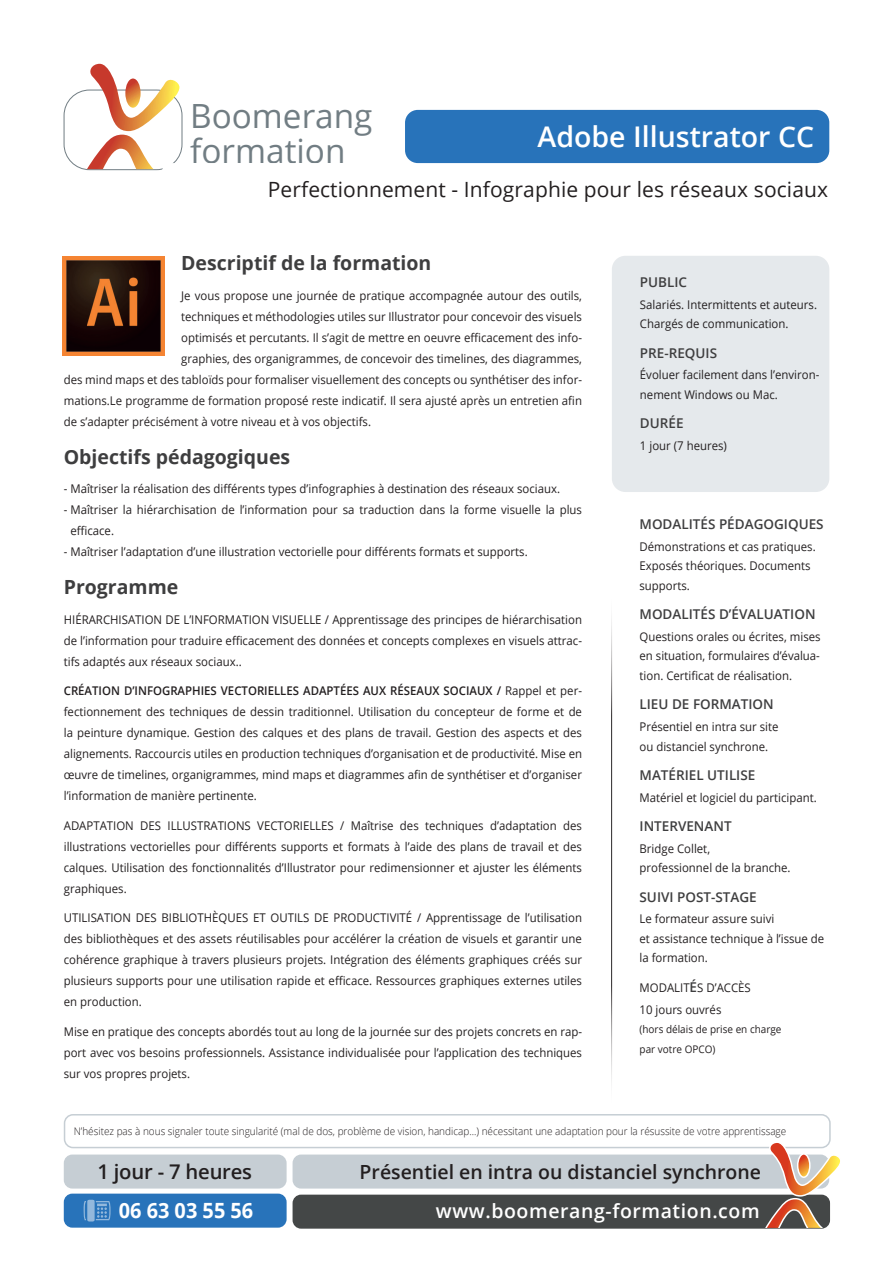
<style>
.page{position:relative;width:893px;height:1263px;background:#fff}
.page>*{position:absolute;margin:0;border:0;box-sizing:border-box;transform-origin:0 0}
.t1{font:33.3px/35px "Open Sans";color:#717d83}
.t2{font:600 28.5px "Open Sans";color:#fff}
.t3{font:21px "Open Sans";letter-spacing:.005em;color:#231f20}
.t4{font:700 21px "Open Sans";color:#fff;scale:.95 1}
.t5{font:600 20.25px "Open Sans";letter-spacing:-.01em;color:#231f20}
.t6{font:700 19.5px "Open Sans";color:#3e3e3f}
.t7{font:600 19.5px "Open Sans";color:#231f20}
.t8{font:600 19.5px "Open Sans";letter-spacing:.03em;color:#fff}
.t9{font:600 13.5px "Open Sans";color:#3e3e3f}
.t10{font:12px/21px "Open Sans";color:#231f20;scale:.95 1}
.t11{font:300 10.5px "Open Sans";color:#231f20;scale:.95 1}
.t12{font:10.5px/19.5px "Open Sans";color:#231f20;scale:.95 1}
.s1{font-weight:600}
.s2{font-weight:600;font-size:13.5px;color:#3e3e3f}
</style>
<div class="page">
<div style="left:293px;top:1194px;width:537px;height:35px;background:#444747;border-radius:9px"></div>
<div style="left:64px;top:1193px;width:223px;height:34px;background:#2873ba;border-radius:9px"></div>
<svg style="left:83px;top:1200px;width:28px;height:21px"></svg>
<hr style="left:611px;top:587px;width:1px;height:527px;background:#231f20">
<div style="left:293px;top:1154px;width:536px;height:34px;background:#c6ced4;border-radius:9px"></div>
<div style="left:64px;top:90px;width:118px;height:80px;border:1px solid #717d83;border-radius:25px"></div>
<svg style="left:87px;top:64px;width:92px;height:105px"></svg>
<div style="left:64px;top:1114px;width:767px;height:34px;border:2px solid #c6ced4;border-radius:9px"></div>
<div style="left:64px;top:1154px;width:223px;height:34px;background:#c6ced4;border-radius:9px"></div>
<div style="left:162px;top:163px;width:667px;height:53px;background:#fff;border-radius:9px"></div>
<div style="left:613px;top:257px;width:216px;height:234px;background:#e5e9ec;border-radius:13px"></div>
<div style="left:612px;top:256px;width:217px;height:236px;border:2px solid #c6ced4;border-radius:13px"></div>
<div style="left:405px;top:110px;width:424px;height:53px;background:#2873ba;border-radius:13px"></div>
<svg style="left:765px;top:1141px;width:75px;height:87px"></svg>
<div style="left:797px;top:1153px;width:14px;height:25px;border:1px solid #fff;border-radius:50%"></div>
<img style="left:62px;top:256px;width:102px;height:100px">
<h1 class="t1" style="left:190px;top:98px;width:184px">Boomerang formation</h1>
<h2 class="t2" style="left:537px;top:117px;width:278px">Adobe Illustrator CC</h2>
<h3 class="t3" style="left:268px;top:175px;width:562px">Perfectionnement - Infographie pour les réseaux sociaux</h3>
<h3 class="t6" style="left:181px;top:249px;width:252px">Descriptif de la formation</h3>
<p class="t10" style="left:181px;top:285px;width:423px">Je vous propose une journée de pratique accompagnée autour des outils,</p>
<p class="t10" style="left:181px;top:306px;width:423px">techniques et méthodologies utiles sur Illustrator pour concevoir des visuels</p>
<p class="t10" style="left:181px;top:327px;width:423px">optimisés et percutants. Il s’agit de mettre en oeuvre efficacement des info-</p>
<p class="t10" style="left:181px;top:348px;width:423px">graphies, des organigrammes, de concevoir des timelines, des diagrammes,</p>
<p class="t10" style="left:64px;top:369px;width:547px">des mind maps et des tabloïds pour formaliser visuellement des concepts ou synthétiser des infor-</p>
<p class="t10" style="left:64px;top:390px;width:547px">mations.Le programme de formation proposé reste indicatif. Il sera ajusté après un entretien afin</p>
<p class="t10" style="left:64px;top:411px;width:325px">de s’adapter précisément à votre niveau et à vos objectifs.</p>
<h3 class="t6" style="left:64px;top:443px;width:228px">Objectifs pédagogiques</h3>
<p class="t10" style="left:64px;top:478px;width:524px">- Maîtriser la réalisation des différents types d’infographies à destination des réseaux sociaux.</p>
<p class="t10" style="left:70px;top:499px;width:540px;text-indent:-7px">- Maîtriser la hiérarchisation de l’information pour sa traduction dans la forme visuelle la plus efficace.</p>
<p class="t10" style="left:64px;top:541px;width:490px">- Maîtriser l’adaptation d’une illustration vectorielle pour différents formats et supports.</p>
<h3 class="t6" style="left:64px;top:573px;width:116px">Programme</h3>
<p class="t10" style="left:64px;top:609px;width:547px;text-align:justify">HIÉRARCHISATION DE L’INFORMATION VISUELLE / Apprentissage des principes de hiérarchisation de l’information pour traduire efficacement des données et concepts complexes en visuels attrac&shy;tifs adaptés aux réseaux sociaux..</p>
<p class="t10" style="left:64px;top:680px;width:547px;text-align:justify"><span class="s1">CRÉATION D’INFOGRAPHIES VECTORIELLES ADAPTÉES AUX RÉSEAUX SOCIAUX /</span> Rappel et per&shy;fectionnement des techniques de dessin traditionnel. Utilisation du concepteur de forme et de la peinture dynamique. Gestion des calques et des plans de travail. Gestion des aspects et des alignements. Raccourcis utiles en production techniques d’organisation et de productivité. Mise en œuvre de timelines, organigrammes, mind maps et diagrammes afin de synthétiser et d’organiser l’information de manière pertinente.</p>
<p class="t10" style="left:64px;top:815px;width:547px;text-align:justify">ADAPTATION DES ILLUSTRATIONS VECTORIELLES / Maîtrise des techniques d’adaptation des illustrations vectorielles pour différents supports et formats à l’aide des plans de travail et des calques. Utilisation des fonctionnalités d’Illustrator pour redimensionner et ajuster les éléments graphiques.</p>
<p class="t10" style="left:64px;top:907px;width:547px;text-align:justify">UTILISATION DES BIBLIOTHÈQUES ET OUTILS DE PRODUCTIVITÉ / Apprentissage de l’utilisation des bibliothèques et des assets réutilisables pour accélérer la création de visuels et garantir une cohérence graphique à travers plusieurs projets. Intégration des éléments graphiques créés sur plusieurs supports pour une utilisation rapide et efficace. Ressources graphiques externes utiles en production.</p>
<p class="t10" style="left:64px;top:1021px;width:547px;text-align:justify">Mise en pratique des concepts abordés tout au long de la journée sur des projets concrets en rap&shy;port avec vos besoins professionnels. Assistance individualisée pour l’application des techniques sur vos propres projets.</p>
<p class="t9" style="left:640px;top:273px;width:49px">PUBLIC</p>
<p class="t10" style="left:640px;top:294px;width:188px;line-height:19.5px">Salariés. Intermittents et auteurs.<br>Chargés de communication.</p>
<p class="t9" style="left:640px;top:343px;width:79px">PRE-REQUIS</p>
<p class="t10" style="left:640px;top:365px;width:190px;line-height:19.5px">Évoluer facilement dans l’environ&shy;nement Windows ou Mac.</p>
<p class="t9" style="left:640px;top:414px;width:45px">DURÉE</p>
<p class="t10" style="left:640px;top:435px;width:93px">1 jour (7 heures)</p>
<p class="t9" style="left:639px;top:515px;width:186px">MODALITÉS PÉDAGOGIQUES</p>
<p class="t10" style="left:639px;top:536px;width:187px;line-height:19.5px">Démonstrations et cas pratiques.<br>Exposés théoriques. Documents supports.</p>
<p class="t9" style="left:639px;top:605px;width:178px">MODALITÉS D’ÉVALUATION</p>
<p class="t10" style="left:639px;top:626px;width:192px;line-height:19.5px;text-align:justify">Questions orales ou écrites, mises en situation, formulaires d’évalua&shy;tion. Certificat de réalisation.</p>
<p class="t9" style="left:639px;top:695px;width:136px">LIEU DE FORMATION</p>
<p class="t10" style="left:639px;top:717px;width:148px;line-height:19.5px">Présentiel en intra sur site ou distanciel synchrone.</p>
<p class="t9" style="left:639px;top:766px;width:117px">MATÉRIEL UTILISE</p>
<p class="t10" style="left:639px;top:786px;width:188px">Matériel et logiciel du participant.</p>
<p class="t9" style="left:639px;top:817px;width:94px">INTERVENANT</p>
<p class="t10" style="left:639px;top:838px;width:160px;line-height:19.5px">Bridge Collet,<br>professionnel de la branche.</p>
<p class="t9" style="left:639px;top:888px;width:119px">SUIVI POST-STAGE</p>
<p class="t10" style="left:639px;top:909px;width:196px;line-height:19.5px">Le formateur assure suivi<br>et assistance technique à l’issue de la formation.</p>
<p class="t10" style="left:639px;top:976px;width:119px;line-height:21.6px">MODALIT<span class="s2">É</span>S D’ACCÈS<br>10 jours ouvrés</p>
<p class="t12" style="left:639px;top:1019px;width:151px">(hors délais de prise en charge par votre OPCO)</p>
<p class="t11" style="left:74px;top:1124px;width:751px">N’hésitez pas à nous signaler toute singularité (mal de dos, problème de vision, handicap...) nécessitant une adaptation pour la résussite de votre apprentissage</p>
<h3 class="t5" style="left:97px;top:1158px;width:156px">1 jour - 7 heures</h3>
<h3 class="t7" style="left:360px;top:1158px;width:403px">Présentiel en intra ou distanciel synchrone</h3>
<h3 class="t4" style="left:119px;top:1195px;width:143px">06 63 03 55 56</h3>
<h3 class="t8" style="left:436px;top:1197px;width:325px">www.boomerang-formation.com</h3>
</div>
